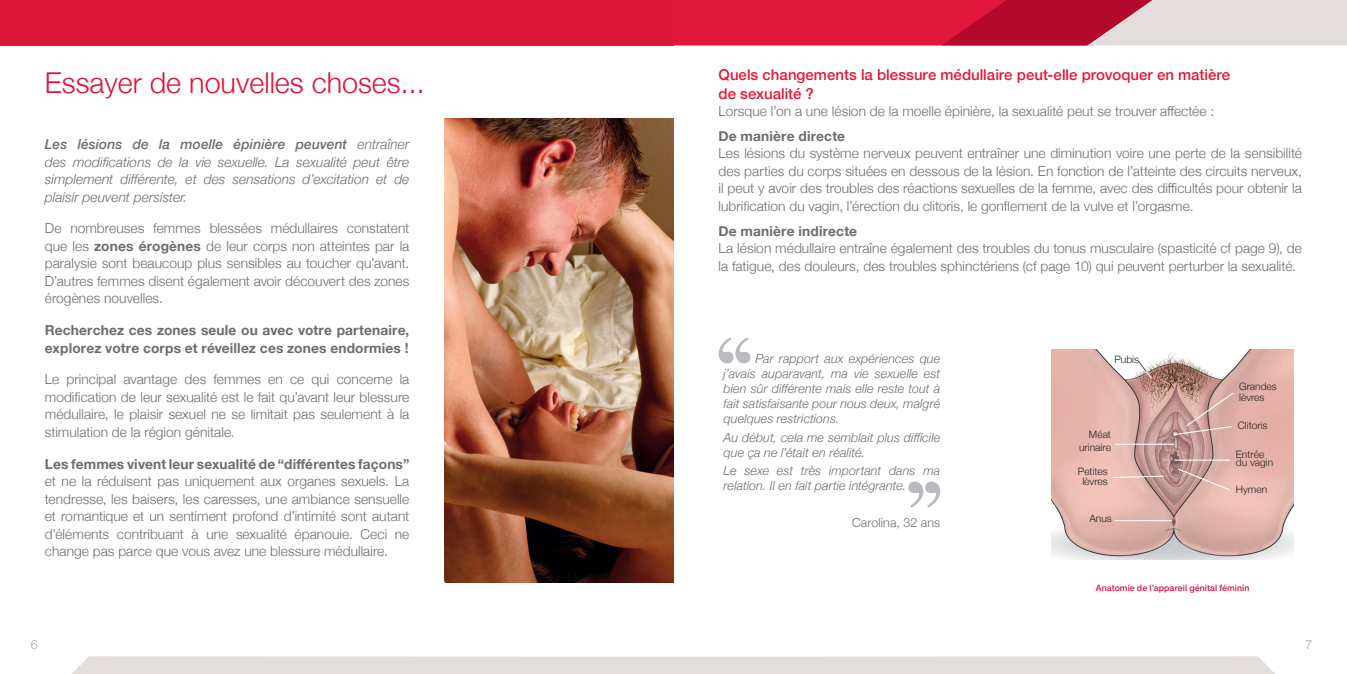
<style>
.page{position:relative;width:1347px;height:674px;background:#fff}
.page>*{position:absolute;margin:0;border:0;box-sizing:border-box;transform-origin:0 0}
.t1{font:300 28.75px "Helvetica Neue";color:#dc153b}
.t2{font:500 15px/18.8px "Helvetica Neue";color:#e51836}
.t3{font:300 13.75px/17.5px "Helvetica Neue";letter-spacing:.005em;color:#6c6d70;text-align:justify}
.t4{font:700 13.75px/17.5px "Helvetica Neue";letter-spacing:.01em;color:#6c6d70}
.t5{font:italic 300 13.75px/17.5px "Helvetica Neue";color:#6c6d70;text-align:justify}
.t6{font:italic 300 12.5px/15px "Helvetica Neue";letter-spacing:.005em;color:#6c6d70}
.t7{font:300 12.5px "Helvetica Neue";letter-spacing:.005em;color:#6c6d70}
.t8{font:300 12.5px "Helvetica Neue";color:#ada09a}
.t9{font:300 10.25px/10.2px "Helvetica Neue";color:#231f20}
.t10{font:500 8.75px "Helvetica Neue";letter-spacing:.01em;color:#dc153b}
.s1{font-weight:500}
.s2{font-weight:700}
</style>
<div class="page">
<svg style="left:73px;top:656px;width:1201px;height:17px;background:#e5dfdc"></svg>
<div style="left:0;top:0;width:674px;height:45px;background:#dc153b"></div>
<svg style="left:674px;top:0;width:672px;height:45px;background:#d7556d"></svg>
<img style="left:445px;top:118px;width:229px;height:464px">
<img style="left:1051px;top:349px;width:242px;height:210px">
<svg style="left:1127px;top:349px;width:26px;height:31px"></svg>
<svg style="left:1173px;top:391px;width:61px;height:44px;background:#cea49e"></svg>
<hr style="left:1174px;top:459px;width:56px;height:1px;background:#fff">
<svg style="left:1176px;top:467px;width:55px;height:24px"></svg>
<hr style="left:1114px;top:519px;width:58px;height:2px;background:#fff">
<svg style="left:1111px;top:474px;width:54px;height:4px"></svg>
<hr style="left:1115px;top:443px;width:59px;height:1px;background:#fff">
<svg style="left:908px;top:481px;width:32px;height:26px"></svg>
<svg style="left:718px;top:337px;width:32px;height:26px"></svg>
<h1 class="t1" style="left:45px;top:60px;width:381px">Essayer de nouvelles choses...</h1>
<p class="t5" style="left:45px;top:135px;width:366px"><span class="s1">Les lésions de la moelle épinière peuvent</span> entraîner des modifications de la vie sexuelle. La sexualité peut être simplement différente, et des sensations d’excitation et de plaisir peuvent persister.</p>
<p class="t3" style="left:45px;top:219px;width:366px">De nombreuses femmes blessées médullaires constatent que les <span class="s2">zones érogènes</span> de leur corps non atteintes par la paralysie sont beaucoup plus sensibles au toucher qu’avant.<br>D’autres femmes disent également avoir découvert des zones érogènes nouvelles.</p>
<p class="t4" style="left:45px;top:321px;width:366px">Recherchez ces zones seule ou avec votre partenaire, explorez votre corps et réveillez ces zones endormies !</p>
<p class="t3" style="left:45px;top:370px;width:366px">Le principal avantage des femmes en ce qui concerne la modification de leur sexualité est le fait qu’avant leur blessure médullaire, le plaisir sexuel ne se limitait pas seulement à la stimulation de la région génitale.</p>
<p class="t4" style="left:45px;top:455px;width:366px">Les femmes vivent leur sexualité de “différentes façons”</p>
<p class="t3" style="left:45px;top:471px;width:366px">et ne la réduisent pas uniquement aux organes sexuels. La tendresse, les baisers, les caresses, une ambiance sensuelle et romantique et un sentiment profond d’intimité sont autant d’éléments contribuant à une sexualité épanouie. Ceci ne change pas parce que vous avez une blessure médullaire.</p>
<p class="t2" style="left:718px;top:64px;width:513px">Quels changements la blessure médullaire peut-elle provoquer en matière de sexualité ?</p>
<p class="t3" style="left:718px;top:102px;width:497px">Lorsque l’on a une lésion de la moelle épinière, la sexualité peut se trouver affectée :</p>
<p class="t4" style="left:718px;top:127px;width:128px">De manière directe</p>
<p class="t3" style="left:718px;top:144px;width:585px">Les lésions du système nerveux peuvent entraîner une diminution voire une perte de la sensibilité des parties du corps situées en dessous de la lésion. En fonction de l’atteinte des circuits nerveux, il peut y avoir des troubles des réactions sexuelles de la femme, avec des difficultés pour obtenir la lubrification du vagin, l’érection du clitoris, le gonflement de la vulve et l’orgasme.</p>
<p class="t4" style="left:718px;top:222px;width:140px">De manière indirecte</p>
<p class="t3" style="left:718px;top:238px;width:585px">La lésion médullaire entraîne également des troubles du tonus musculaire (spasticité cf page 9), de la fatigue, des douleurs, des troubles sphinctériens (cf page 10) qui peuvent perturber la sexualité.</p>
<p class="t6" style="left:723px;top:350px;width:218px;text-align:justify;text-indent:32px">Par rapport aux expériences que j’avais auparavant, ma vie sexuelle est bien sûr différente mais elle reste tout à fait satisfaisante pour nous deux, malgré quelques restrictions.</p>
<p class="t6" style="left:723px;top:429px;width:218px">Au début, cela me semblait plus difficile que ça ne l’était en réalité.</p>
<p class="t6" style="left:723px;top:462px;width:218px">Le sexe est très important dans ma relation. Il en fait partie intégrante.</p>
<p class="t7" style="left:852px;top:512px;width:90px">Carolina, 32 ans</p>
<p class="t9" style="left:1114px;top:353px;width:26px">Pubis</p>
<p class="t9" style="left:1079px;top:427px;width:33px;line-height:12.2px;text-align:right">Méat urinaire</p>
<p class="t9" style="left:1077px;top:465px;width:31px;text-align:center">Petites lèvres</p>
<p class="t9" style="left:1089px;top:512px;width:24px">Anus</p>
<p class="t9" style="left:1239px;top:381px;width:39px">Grandes lèvres</p>
<p class="t9" style="left:1237px;top:419px;width:31px">Clitoris</p>
<p class="t9" style="left:1235px;top:448px;width:39px;line-height:8.8px">Entrée du vagin</p>
<p class="t9" style="left:1235px;top:483px;width:33px">Hymen</p>
<p class="t10" style="left:1095px;top:580px;width:155px">Anatomie de l’appareil génital féminin</p>
<p class="t8" style="left:31px;top:634px;width:8px">6</p>
<p class="t8" style="left:1305px;top:634px;width:8px">7</p>
</div>
